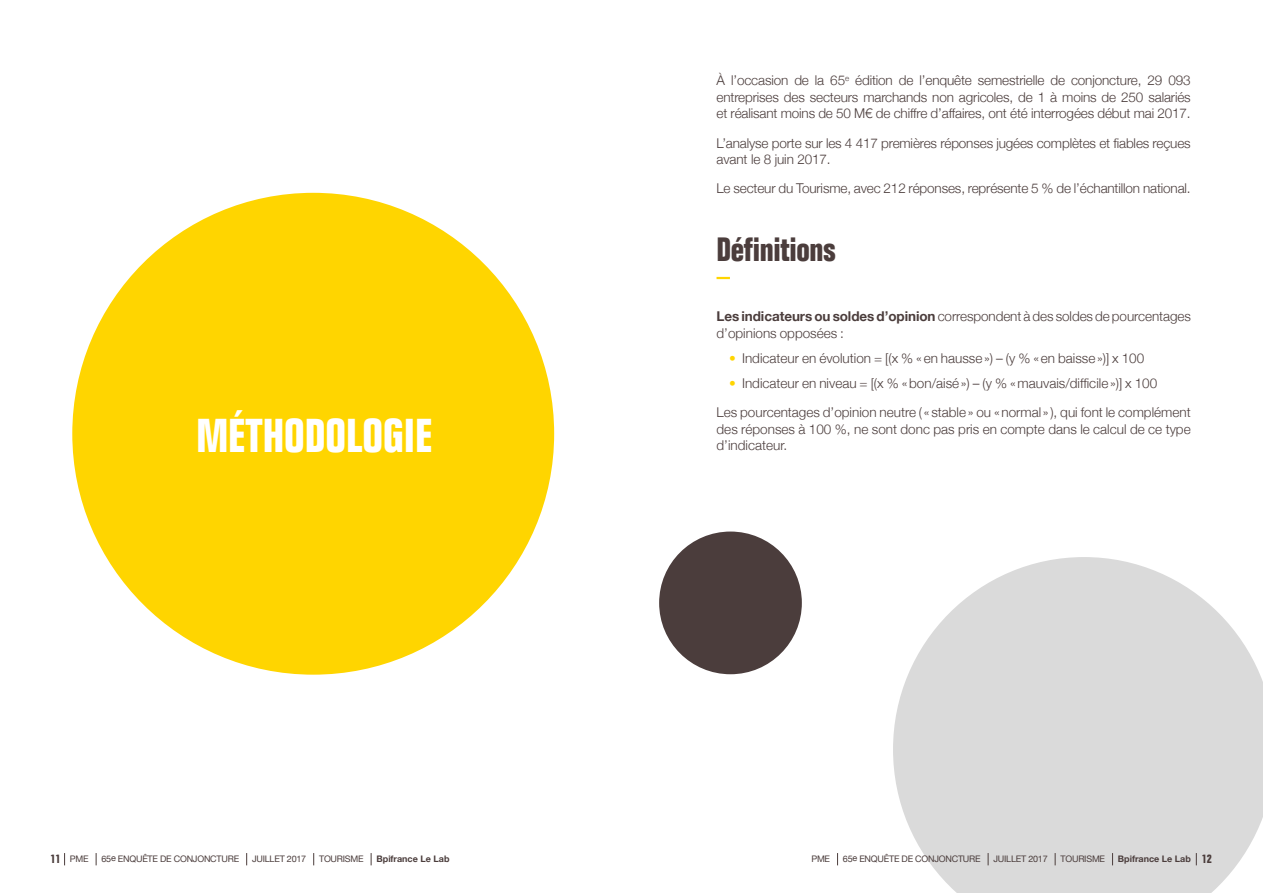
<style>
.page{position:relative;width:1263px;height:893px;background:#fff}
.page>*{position:absolute;margin:0;border:0;box-sizing:border-box;transform-origin:0 0}
.t1{font:700 condensed 46.5px "Folio";color:#fff}
.t2{font:700 condensed 33px "Folio";letter-spacing:-.01em;color:#4b3d3c}
.t3{font:300 13.5px/16.5px "Helvetica Neue";letter-spacing:-.005em;color:#4b3d3c}
.t4{font:700 condensed 12px "Folio";color:#4b3d3c}
.t5{font:9px "Helvetica Neue";letter-spacing:-.025em;color:#4b3d3c}
.t6{font:700 9px "Helvetica Neue";color:#4b3d3c}
.s1{font-weight:700}
.s2{color:#ffd500}
.s3{font-family:"Folio";font-stretch:condensed;font-size:12px}
</style>
<div class="page">
<div style="left:72px;top:193px;width:482px;height:482px;background:#ffd500;border-radius:50%"></div>
<svg style="left:716px;top:277px;width:14px;height:2px"></svg>
<div style="left:659px;top:531px;width:143px;height:143px;background:#4b3d3c;border-radius:50%"></div>
<svg style="left:893px;top:557px;width:370px;height:336px;background:#dfdfdf"></svg>
<svg style="left:837px;top:853px;width:1px;height:12px"></svg>
<svg style="left:988px;top:853px;width:1px;height:12px"></svg>
<svg style="left:1055px;top:853px;width:1px;height:12px"></svg>
<svg style="left:1112px;top:853px;width:1px;height:12px"></svg>
<svg style="left:1196px;top:853px;width:1px;height:12px"></svg>
<svg style="left:64px;top:853px;width:1px;height:12px"></svg>
<svg style="left:96px;top:853px;width:1px;height:12px"></svg>
<svg style="left:246px;top:853px;width:1px;height:12px"></svg>
<svg style="left:313px;top:853px;width:1px;height:12px"></svg>
<svg style="left:371px;top:853px;width:1px;height:12px"></svg>
<h1 class="t1" style="left:196px;top:410px;width:237px">MÉTHODOLOGIE</h1>
<p class="t5" style="left:70px;top:853px;width:20px">PME</p>
<p class="t5" style="left:101px;top:853px;width:139px">65e ENQUÊTE DE CONJONCTURE</p>
<p class="t5" style="left:252px;top:853px;width:56px">JUILLET 2017</p>
<p class="t5" style="left:319px;top:853px;width:46px">TOURISME</p>
<p class="t4" style="left:50px;top:852px;width:12px">11</p>
<p class="t6" style="left:376px;top:852px;width:74px">Bpifrance Le Lab</p>
<p class="t3" style="left:716px;top:71px;width:476px;text-align:justify">À l’occasion de la 65<sup>e</sup> édition de l’enquête semestrielle de conjoncture, 29 093 entreprises des secteurs marchands non agricoles, de 1 à moins de 250 salariés et réalisant moins de 50 M€ de chiffre d’affaires, ont été interrogées début mai 2017.</p>
<p class="t3" style="left:716px;top:134px;width:476px">L’analyse porte sur les 4 417 premières réponses jugées complètes et fiables reçues avant le 8 juin 2017.</p>
<p class="t3" style="left:716px;top:179px;width:476px">Le secteur du Tourisme, avec 212 réponses, représente 5 % de l’échantillon national.</p>
<h2 class="t2" style="left:716px;top:231px;width:121px">Définitions</h2>
<p class="t3" style="left:716px;top:307px;width:476px"><span class="s1">Les indicateurs ou soldes d’opinion</span> correspondent à des soldes de pourcentages d’opinions opposées :</p>
<p class="t3" style="left:729px;top:349px;width:416px"><span class="s2">•</span> Indicateur en évolution = [(x % «en hausse») – (y % «en baisse»)] x 100</p>
<p class="t3" style="left:716px;top:367px;width:476px;line-height:29.2px;text-indent:13px"><span class="s2">•</span> Indicateur en niveau = [(x % «bon/aisé») – (y % «mauvais/difficile»)] x 100<br>Les pourcentages d’opinion neutre ( « stable» ou «normal » ), qui font le complément</p>
<p class="t3" style="left:716px;top:420px;width:476px">des réponses à 100 %, ne sont donc pas pris en compte dans le calcul de ce type d’indicateur.</p>
<p class="t5" style="left:811px;top:853px;width:20px">PME</p>
<p class="t5" style="left:843px;top:853px;width:139px">65e ENQUÊTE DE CONJONCTURE</p>
<p class="t5" style="left:993px;top:853px;width:56px">JUILLET 2017</p>
<p class="t5" style="left:1060px;top:853px;width:46px">TOURISME</p>
<p class="t6" style="left:1118px;top:852px;width:96px">Bpifrance Le Lab <span class="s3">12</span></p>
</div>
